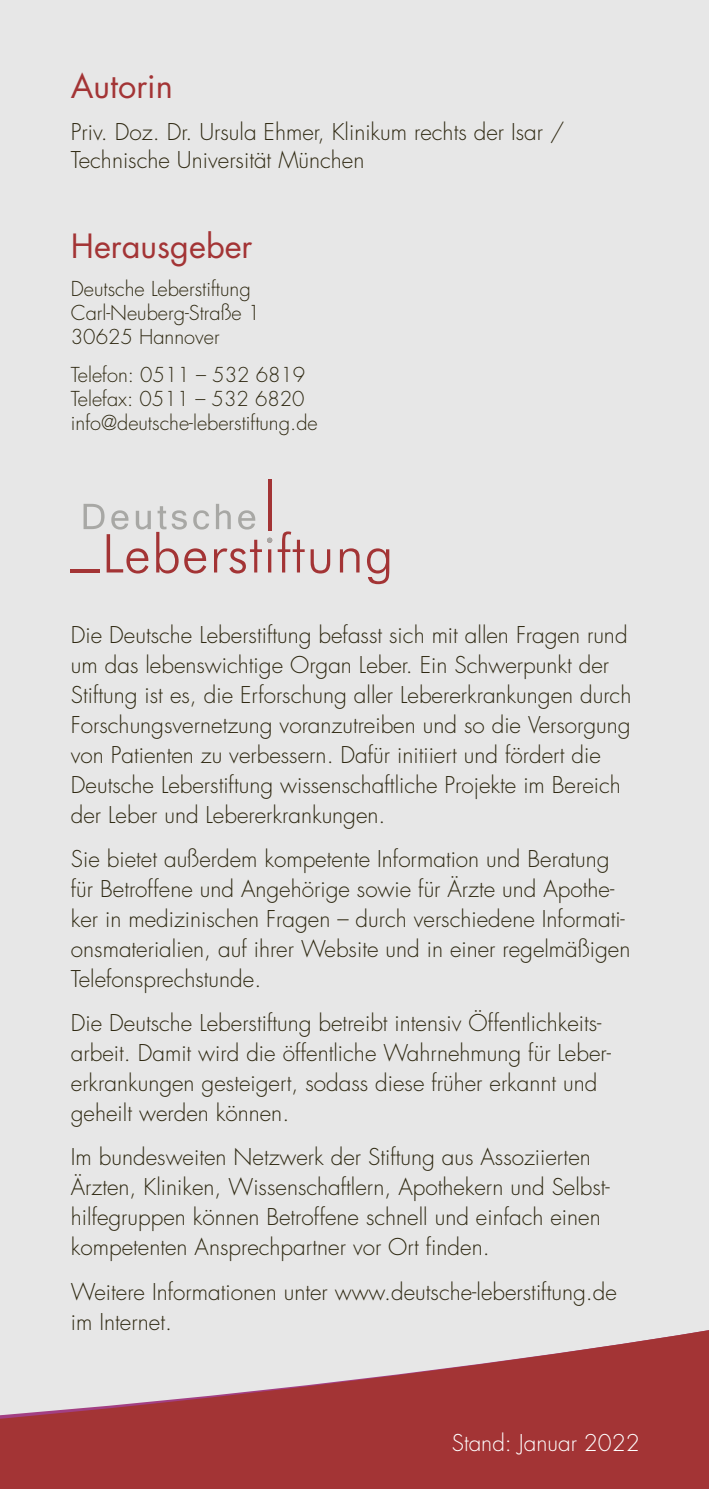
<style>
.page{position:relative;width:709px;height:1489px;background:#fff}
.page>*{position:absolute;margin:0;border:0;box-sizing:border-box;transform-origin:0 0}
.t1{font:32.5px "Futura Std";color:#a33435}
.t2{font:300 22.5px/30px "Futura Std";color:#2f2912}
.t3{font:300 22.5px "Futura Std";color:#fff}
.t4{font:300 20px/24px "Futura Std";color:#2f2912}
</style>
<div class="page">
<div style="left:0;top:0;width:709px;height:1472px;background:#e7e7e7"></div>
<svg style="left:0;top:1330px;width:709px;height:158px;fill:#a33435"></svg>
<svg style="left:84px;top:504px;width:305px;height:80px"></svg>
<hr style="left:71px;top:569px;width:29px;height:3px;background:#a33435">
<hr style="left:268px;top:479px;width:3px;height:52px;background:#a33435">
<h1 class="t1" style="left:71px;top:65px;width:103px">Autorin</h1>
<p class="t2" style="left:71px;top:118px;width:495px;line-height:28px">Priv. Doz. Dr. Ursula Ehmer, Klinikum rechts der Isar /<br>Technische Universität München</p>
<h1 class="t1" style="left:71px;top:225px;width:183px">Herausgeber</h1>
<p class="t4" style="left:71px;top:277px;width:191px">Deutsche Leberstiftung<br>Carl-Neuberg-Straße 1<br>30625 Hannover</p>
<p class="t4" style="left:71px;top:363px;width:248px">Telefon: 0511 – 532 6819<br>Telefax: 0511 – 532 6820 info@deutsche-leberstiftung.de</p>
<p class="t2" style="left:71px;top:620px;width:562px">Die Deutsche Leberstiftung befasst sich mit allen Fragen rund um das lebenswichtige Organ Leber. Ein Schwerpunkt der Stiftung ist es, die Erforschung aller Lebererkrankungen durch Forschungsvernetzung voranzutreiben und so die Versorgung von Patienten zu verbessern. Dafür initiiert und fördert die Deutsche Leberstiftung wissenschaftliche Projekte im Bereich der Leber und Lebererkrankungen.</p>
<p class="t2" style="left:71px;top:844px;width:561px">Sie bietet außerdem kompetente Information und Beratung für Betroffene und Angehörige sowie für Ärzte und Apothe&shy;ker in medizinischen Fragen – durch verschiedene Informati&shy;onsmaterialien, auf ihrer Website und in einer regelmäßigen Telefonsprechstunde.</p>
<p class="t2" style="left:71px;top:1008px;width:541px">Die Deutsche Leberstiftung betreibt intensiv Öffentlichkeits&shy;arbeit. Damit wird die öffentliche Wahrnehmung für Leber&shy;erkrankungen gesteigert, sodass diese früher erkannt und geheilt werden können.</p>
<p class="t2" style="left:71px;top:1142px;width:540px">Im bundesweiten Netzwerk der Stiftung aus Assoziierten Ärzten, Kliniken, Wissenschaftlern, Apothekern und Selbst&shy;hilfegruppen können Betroffene schnell und einfach einen kompetenten Ansprechpartner vor Ort finden.</p>
<p class="t2" style="left:71px;top:1276px;width:547px">Weitere Informationen unter www.deutsche-leberstiftung.de im Internet.</p>
<p class="t3" style="left:452px;top:1428px;width:189px">Stand: Januar 2022</p>
</div>
